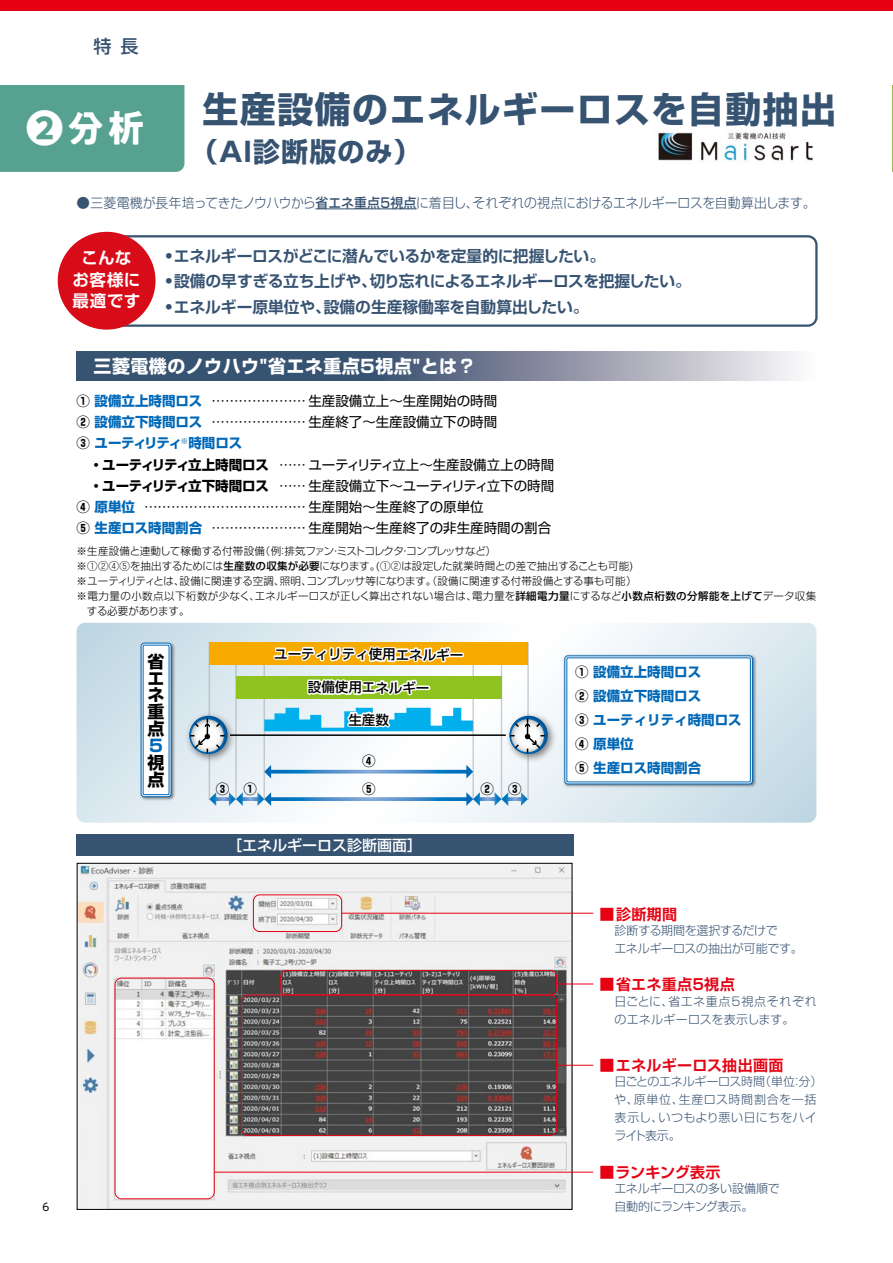
<style>
.page{position:relative;width:893px;height:1263px;background:#fff}
.page>*{position:absolute;margin:0;border:0;box-sizing:border-box;transform-origin:0 0}
.t1{font:700 37.05px "PA1 Gothic Std";color:#fff}
.t2{font:700 36px "Shin Go Pro";letter-spacing:.04em;color:#375372}
.t3{font:700 27px "Shin Go Pro";letter-spacing:.04em;color:#375372}
.t4{font:700 18px "Shin Go Pro";letter-spacing:.025em;color:#fff}
.t5{font:500 18px "Shin Go Pro";color:#375372}
.t6{font:700 16.95px/17px "Shin Go Pro";color:#000;text-align:justify}
.t7{font:700 16.95px "Shin Go Pro";color:#0068b7}
.t8{font:700 16.5px/21.1px "Shin Go Pro De";letter-spacing:.03em;color:#fff;text-align:center}
.t9{font:700 15.75px "Shin Go Pro De";letter-spacing:-.01em;color:#375372}
.t10{font:700 15px "Shin Go Pro De";letter-spacing:.025em;color:#e60012}
.t11{font:500 15px "Shin Go Pro";color:#fff}
.t12{font:700 15px "Shin Go Pro De";letter-spacing:-.005em;color:#e60012}
.t13{font:13.5px/21.3px "Shin Go Pro";color:#000;text-align:justify}
.t14{font:300 13.5px "Shin Go Pro";letter-spacing:-.01em;color:#375372}
.t15{font:700 13.5px/24px "Shin Go Pro";color:#0068b7}
.t16{font:500 13.5px "Shin Go Pro";color:#000}
.t17{font:700 13.5px/27.6px "Shin Go Pro";color:#000}
.t18{font:300 12px/18px "Shin Go Pro";letter-spacing:-.005em;color:#375372}
.t19{font:300 12px/18px "Shin Go Pro";letter-spacing:.025em;color:#375372}
.t20{font:300 10.5px "Shin Go Pro";letter-spacing:.025em;color:#000}
.t21{font:300 10.5px "Shin Go Pro";letter-spacing:-.02em;color:#000}
.t22{font:300 10.5px "Shin Go Pro";letter-spacing:.005em;color:#000}
.t23{font:300 10.5px "Shin Go Pro";letter-spacing:-.04em;color:#000}
.t24{font:300 10.5px "Shin Go Pro";letter-spacing:-.03em;color:#000}
.t25{font:10.5px "UD Shin Go Pr 6 N";color:#000}
.s1{font-weight:500}
.s2{font-weight:700}
.s3{font-weight:700;color:#0068b7}
.s4{color:#000}
</style>
<div class="page">
<div style="left:0;top:0;width:893px;height:10px;background:#e60012"></div>
<svg style="left:77px;top:623px;width:739px;height:200px"></svg>
<img style="left:562px;top:653px;width:196px;height:137px">
<div style="left:566px;top:657px;width:185px;height:126px;background:#fff;border-radius:2px"></div>
<div style="left:564px;top:655px;width:189px;height:129px;border:3px solid #0068b7;border-radius:2px"></div>
<div style="left:565px;top:656px;width:187px;height:127px;border:1px solid #fff;border-radius:2px"></div>
<hr style="left:235px;top:642px;width:2px;height:158px;background:#9fa0a0">
<hr style="left:209px;top:642px;width:1px;height:158px;background:#9fa0a0">
<div style="left:236px;top:675px;width:265px;height:23px;background:#8fc31f"></div>
<hr style="left:501px;top:642px;width:1px;height:158px;background:#9fa0a0">
<div style="left:209px;top:642px;width:319px;height:23px;background:#f7ab00"></div>
<hr style="left:527px;top:642px;width:2px;height:158px;background:#9fa0a0">
<svg style="left:243px;top:797px;width:14px;height:4px"></svg>
<svg style="left:216px;top:797px;width:13px;height:4px"></svg>
<svg style="left:209px;top:792px;width:7px;height:14px"></svg>
<svg style="left:229px;top:792px;width:14px;height:14px"></svg>
<svg style="left:480px;top:797px;width:15px;height:4px"></svg>
<svg style="left:508px;top:797px;width:13px;height:4px"></svg>
<svg style="left:495px;top:792px;width:13px;height:14px"></svg>
<svg style="left:521px;top:792px;width:7px;height:14px"></svg>
<hr style="left:230px;top:734px;width:276px;height:2px;background:#000">
<img style="left:502px;top:708px;width:58px;height:58px">
<div style="left:509px;top:716px;width:39px;height:38px;border:4px solid #005293;border-radius:50%"></div>
<div style="left:510px;top:718px;width:35px;height:36px;border:2px solid #0068b7;border-radius:50%"></div>
<svg style="left:510px;top:718px;width:35px;height:35px"></svg>
<img style="left:182px;top:708px;width:58px;height:58px">
<div style="left:189px;top:716px;width:39px;height:38px;border:4px solid #005293;border-radius:50%"></div>
<div style="left:189px;top:718px;width:36px;height:36px;border:2px solid #0068b7;border-radius:50%"></div>
<svg style="left:190px;top:718px;width:35px;height:35px"></svg>
<img style="left:138px;top:640px;width:39px;height:163px">
<div style="left:142px;top:644px;width:28px;height:152px;background:#fff;border-radius:2px"></div>
<div style="left:141px;top:643px;width:31px;height:154px;border:3px solid #0068b7;border-radius:2px"></div>
<div style="left:142px;top:644px;width:28px;height:152px;border:1px solid #fff;border-radius:2px"></div>
<img style="left:79px;top:865px;width:491px;height:342px">
<hr style="left:342px;top:913px;width:251px;height:1px;background:#e60012">
<div style="left:76px;top:834px;width:497px;height:22px;background:#375372"></div>
<img style="left:658px;top:130px;width:155px;height:32px">
<svg style="left:77px;top:351px;width:717px;height:30px;background:#6f7e95"></svg>
<div style="left:115px;top:978px;width:100px;height:221px;border:1px solid #e60012;border-radius:7px"></div>
<div style="left:253px;top:894px;width:89px;height:38px;border:1px solid #e60012;border-radius:6px"></div>
<div style="left:280px;top:970px;width:277px;height:25px;border:1px solid #e60012;border-radius:6px"></div>
<hr style="left:315px;top:209px;width:102px;height:1px;background:#375372">
<div style="left:97px;top:235px;width:721px;height:92px;border:2px solid #375372;border-radius:9px"></div>
<div style="left:58px;top:232px;width:98px;height:98px;background:#d80c18;border-radius:50%"></div>
<hr style="left:557px;top:984px;width:36px;height:1px;background:#e60012">
<hr style="left:557px;top:1065px;width:36px;height:1px;background:#e60012">
<hr style="left:214px;top:1172px;width:379px;height:1px;background:#e60012">
<div style="left:0;top:85px;width:184px;height:87px;background:#56a190"></div>
<svg style="left:892px;top:85px;width:1px;height:87px"></svg>
<svg style="left:257px;top:646px;width:223px;height:564px"></svg>
<h3 class="t5" style="left:94px;top:32px;width:46px">特長</h3>
<h1 class="t1" style="left:26px;top:105px;width:120px">❷分析</h1>
<h2 class="t2" style="left:202px;top:80px;width:635px">生産設備のエネルギーロスを自動抽出</h2>
<h3 class="t3" style="left:191px;top:130px;width:231px">（AI診断版のみ）</h3>
<p class="t14" style="left:77px;top:191px;width:741px">●三菱電機が長年培ってきたノウハウから<span class="s1">省エネ重点5視点</span>に着目し、それぞれの視点におけるエネルギーロスを自動算出します。</p>
<p class="t8" style="left:72px;top:246px;width:70px">こんなお客様に最適です</p>
<p class="t9" style="left:165px;top:243px;width:441px">• エネルギーロスがどこに潜んでいるかを定量的に把握したい。</p>
<p class="t9" style="left:165px;top:268px;width:527px">• 設備の早すぎる立ち上げや、切り忘れによるエネルギーロスを把握したい。</p>
<p class="t9" style="left:165px;top:294px;width:425px">• エネルギー原単位や、設備の生産稼働率を自動算出したい。</p>
<h3 class="t4" style="left:94px;top:352px;width:384px">三菱電機のノウハウ"省エネ重点5視点"とは？</h3>
<p class="t13" style="left:77px;top:388px;width:422px"><span class="s2">①</span> <span class="s3">設備立上時間ロス</span> ………………… 生産設備立上～生産開始の時間<span class="s2">②</span> <span class="s3">設備立下時間ロス</span> ………………… 生産終了～生産設備立下の時間<span class="s2">③</span> <span class="s3">ユーティリティ</span><sup>※</sup><span class="s3">時間ロス</span></p>
<p class="t13" style="left:89px;top:452px;width:466px"><span class="s2">・ユーティリティ立上時間ロス</span> …… ユーティリティ立上～生産設備立上の時間</p>
<p class="t13" style="left:89px;top:473px;width:466px"><span class="s2">・ユーティリティ立下時間ロス</span> …… 生産設備立下～ユーティリティ立下の時間</p>
<p class="t13" style="left:77px;top:495px;width:409px"><span class="s2">④</span> <span class="s3">原単位</span> ……………………………… 生産開始～生産終了の原単位</p>
<p class="t13" style="left:77px;top:516px;width:476px"><span class="s2">⑤</span> <span class="s3">生産ロス時間割合</span> ………………… 生産開始～生産終了の非生産時間の割合</p>
<p class="t23" style="left:77px;top:542px;width:421px">※生産設備と連動して稼働する付帯設備（例：排気ファン・ミストコレクタ・コンプレッサなど）</p>
<p class="t22" style="left:77px;top:557px;width:558px">※①②④⑤を抽出するためには<span class="s1">生産数の収集が必要</span>になります。(①②は設定した就業時間との差で抽出することも可能)</p>
<p class="t21" style="left:77px;top:572px;width:561px">※ユーティリティとは、設備に関連する空調、照明、コンプレッサ等になります。（設備に関連する付帯設備とする事も可能）</p>
<p class="t20" style="left:77px;top:587px;width:741px">※電力量の小数点以下桁数が少なく、エネルギーロスが正しく算出されない場合は、電力量を<span class="s1">詳細電力量</span>にするなど<span class="s1">小数点桁数の分解能を上げて</span>データ収集</p>
<p class="t24" style="left:87px;top:602px;width:104px">する必要があります。</p>
<p class="t25" style="left:43px;top:1198px;width:8px">6</p>
<p class="t6" style="left:148px;top:651px;width:18px">省エネ重点</p>
<p class="t7" style="left:149px;top:732px;width:15px">5</p>
<p class="t6" style="left:148px;top:752px;width:18px">視点</p>
<p class="t16" style="left:274px;top:641px;width:190px;rotate:1deg">ユーティリティ使用エネルギー</p>
<p class="t16" style="left:308px;top:675px;width:123px;rotate:1deg">設備使用エネルギー</p>
<p class="t17" style="left:362px;top:746px;width:15px">④<br>⑤</p>
<p class="t17" style="left:216px;top:774px;width:42px">③ ①</p>
<p class="t17" style="left:481px;top:774px;width:15px">②</p>
<p class="t17" style="left:508px;top:774px;width:15px">③</p>
<p class="t11" style="left:227px;top:833px;width:197px">［エネルギーロス診断画面］</p>
<p class="t15" style="left:575px;top:658px;width:168px"><span class="s4">①</span> 設備立上時間ロス<br><span class="s4">②</span> 設備立下時間ロス<br><span class="s4">③</span> ユーティリティ時間ロス<br><span class="s4">④</span> 原単位<br><span class="s4">⑤</span> 生産ロス時間割合</p>
<p class="t10" style="left:600px;top:901px;width:79px">■診断期間</p>
<p class="t18" style="left:614px;top:920px;width:190px">診断する期間を選択するだけで<br>エネルギーロスの抽出が可能です。</p>
<p class="t10" style="left:600px;top:972px;width:137px">■省エネ重点５視点</p>
<p class="t19" style="left:614px;top:991px;width:204px">日ごとに、省エネ重点5視点それぞれのエネルギーロスを表示します。</p>
<p class="t10" style="left:600px;top:1053px;width:185px">■エネルギーロス抽出画面</p>
<p class="t18" style="left:614px;top:1071px;width:210px">日ごとのエネルギーロス時間（単位：分）や、原単位、生産ロス時間割合を一括表示し、いつもより悪い日にちをハイライト表示。</p>
<p class="t12" style="left:600px;top:1160px;width:122px">■ランキング表示</p>
<p class="t18" style="left:614px;top:1178px;width:167px">エネルギーロスの多い設備順で自動的にランキング表示。</p>
</div>
